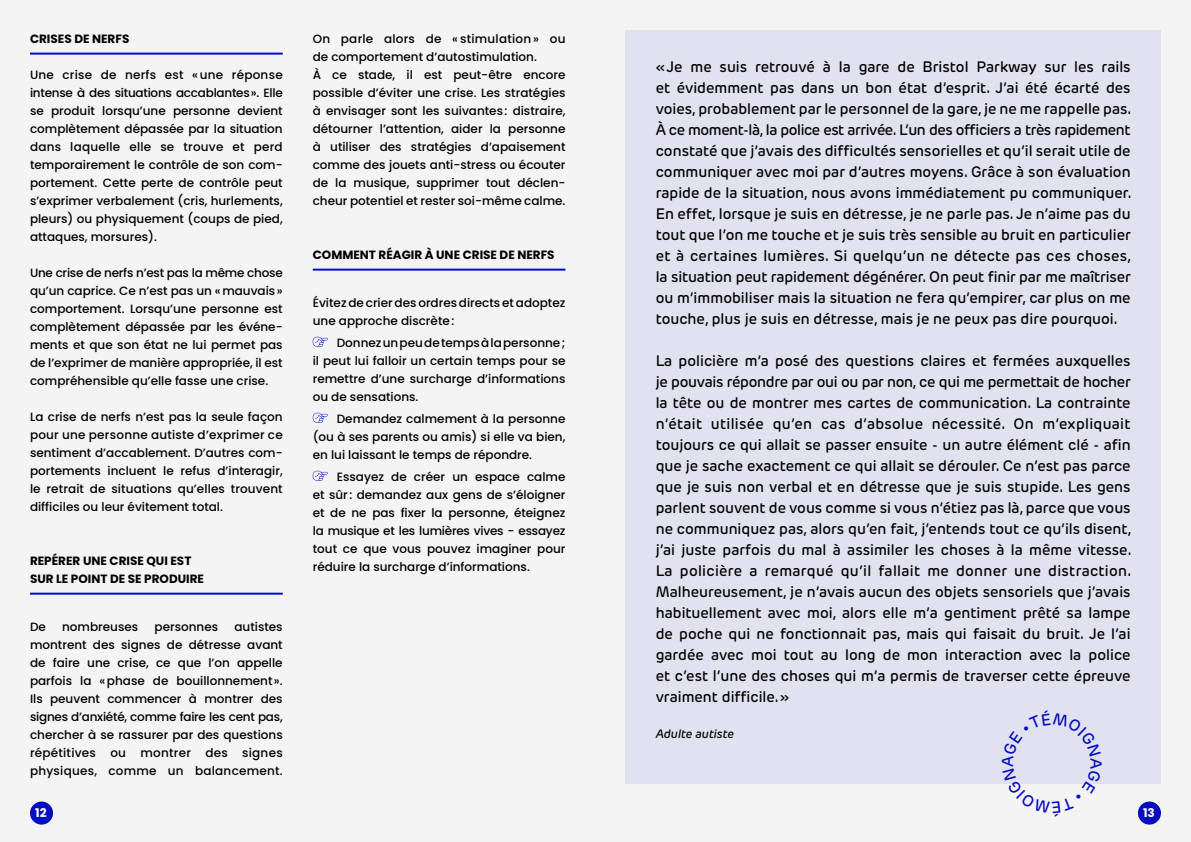
<style>
.page{position:relative;width:1191px;height:842px;background:#f4f4f4}
.page>*{position:absolute;margin:0;border:0;box-sizing:border-box;transform-origin:0 0}
.t1{font:500 15px/21px "New Rubrik Edge";color:#000;text-align:justify}
.t2{font:500 12px/18px "Poppins";color:#000;text-align:justify}
.t3{font:700 12px/18px "Poppins";color:#000}
.t4{font:italic 500 12px "New Rubrik Edge";color:#000}
.t5{font:700 12px "Poppins";color:#fff}
</style>
<div class="page">
<div style="left:30px;top:801px;width:23px;height:24px;background:#040dbf;border-radius:50%"></div>
<div style="left:1137px;top:801px;width:24px;height:24px;background:#040dbf;border-radius:50%"></div>
<hr style="left:313px;top:269px;width:252px;height:2px;background:#040dbf">
<svg style="left:313px;top:337px;width:15px;height:10px"></svg>
<svg style="left:313px;top:413px;width:15px;height:10px"></svg>
<svg style="left:313px;top:471px;width:15px;height:10px"></svg>
<hr style="left:30px;top:53px;width:253px;height:2px;background:#040dbf">
<hr style="left:30px;top:593px;width:253px;height:2px;background:#040dbf">
<div style="left:625px;top:30px;width:536px;height:754px;background:#e1e1ef"></div>
<div style="left:1002px;top:710px;width:99px;height:74px;background:#e1e1ef"></div>
<p class="t3" style="left:30px;top:29px;width:101px">CRISES DE NERFS</p>
<p class="t2" style="left:30px;top:65px;width:254px">Une crise de nerfs est « une réponse intense à des situations accablantes». Elle se produit lorsqu’une personne devient complètement dépassée par la situation dans laquelle elle se trouve et perd temporairement le contrôle de son com&shy;portement. Cette perte de contrôle peut s’exprimer verbalement (cris, hurlements, pleurs) ou physiquement (coups de pied, attaques, morsures).</p>
<p class="t2" style="left:30px;top:263px;width:254px">Une crise de nerfs n’est pas la même chose qu’un caprice. Ce n’est pas un «mauvais» comportement. Lorsqu’une personne est complètement dépassée par les événe&shy;ments et que son état ne lui permet pas de l’exprimer de manière appropriée, il est compréhensible qu’elle fasse une crise.</p>
<p class="t2" style="left:30px;top:407px;width:254px">La crise de nerfs n’est pas la seule façon pour une personne autiste d’exprimer ce sentiment d’accablement. D’autres com&shy;portements incluent le refus d’interagir, le retrait de situations qu’elles trouvent difficiles ou leur évitement total.</p>
<p class="t3" style="left:30px;top:551px;width:176px">REPÉRER UNE CRISE QUI EST<br>SUR LE POINT DE SE PRODUIRE</p>
<p class="t2" style="left:30px;top:617px;width:17px">De</p>
<p class="t2" style="left:62px;top:617px;width:78px">nombreuses</p>
<p class="t2" style="left:155px;top:617px;width:65px">personnes</p>
<p class="t2" style="left:30px;top:617px;width:254px;text-indent:204px">autistes montrent des signes de détresse avant de faire une crise, ce que l’on appelle parfois la «phase de bouillonnement ».<br>Ils peuvent commencer à montrer des signes d’anxiété, comme faire les cent pas, chercher à se rassurer par des questions répétitives ou montrer des signes physiques, comme un balancement.</p>
<p class="t2" style="left:313px;top:29px;width:254px;text-align:left">On parle alors de « stimulation » ou de comportement d’autostimulation.<br>À ce stade, il est peut-être encore possible d’éviter une crise. Les stratégies à envisager sont les suivantes: distraire, détourner l’attention, aider la personne à utiliser des stratégies d’apaisement comme des jouets anti-stress ou écouter de la musique, supprimer tout déclen&shy;cheur potentiel et rester soi-même calme.</p>
<p class="t3" style="left:313px;top:245px;width:243px">COMMENT RÉAGIR À UNE CRISE DE NERFS</p>
<p class="t2" style="left:313px;top:293px;width:254px">Évitez de crier des ordres directs et adoptez une approche discrète:</p>
<p class="t2" style="left:313px;top:333px;width:254px;text-indent:24px">Donnez un peu de temps à la personne; il peut lui falloir un certain temps pour se remettre d’une surcharge d’informations ou de sensations.</p>
<p class="t2" style="left:313px;top:409px;width:254px;text-indent:24px">Demandez calmement à la personne (ou à ses parents ou amis) si elle va bien, en lui laissant le temps de répondre.</p>
<p class="t2" style="left:313px;top:467px;width:254px;text-indent:24px">Essayez de créer un espace calme et sûr: demandez aux gens de s’éloigner et de ne pas fixer la personne, éteignez la musique et les lumières vives - essayez tout ce que vous pouvez imaginer pour réduire la surcharge d’informations.</p>
<p class="t1" style="left:655px;top:56px;width:477px">«Je me suis retrouvé à la gare de Bristol Parkway sur les rails et évidemment pas dans un bon état d’esprit. J’ai été écarté des voies, probablement par le personnel de la gare, je ne me rappelle pas.<br>À ce moment-là, la police est arrivée. L’un des officiers a très rapidement constaté que j’avais des difficultés sensorielles et qu’il serait utile de communiquer avec moi par d’autres moyens. Grâce à son évaluation rapide de la situation, nous avons immédiatement pu communiquer.<br>En effet, lorsque je suis en détresse, je ne parle pas. Je n’aime pas du tout que l’on me touche et je suis très sensible au bruit en particulier et à certaines lumières. Si quelqu’un ne détecte pas ces choses, la situation peut rapidement dégénérer. On peut finir par me maîtriser ou m’immobiliser mais la situation ne fera qu’empirer, car plus on me touche, plus je suis en détresse, mais je ne peux pas dire pourquoi.</p>
<p class="t1" style="left:655px;top:350px;width:477px">La policière m’a posé des questions claires et fermées auxquelles je pouvais répondre par oui ou par non, ce qui me permettait de hocher la tête ou de montrer mes cartes de communication. La contrainte n’était utilisée qu’en cas d’absolue nécessité. On m’expliquait toujours ce qui allait se passer ensuite - un autre élément clé - afin que je sache exactement ce qui allait se dérouler. Ce n’est pas parce que je suis non verbal et en détresse que je suis stupide. Les gens parlent souvent de vous comme si vous n’étiez pas là, parce que vous ne communiquez pas, alors qu’en fait, j’entends tout ce qu’ils disent, j’ai juste parfois du mal à assimiler les choses à la même vitesse.<br>La policière a remarqué qu’il fallait me donner une distraction.<br>Malheureusement, je n’avais aucun des objets sensoriels que j’avais habituellement avec moi, alors elle m’a gentiment prêté sa lampe de poche qui ne fonctionnait pas, mais qui faisait du bruit. Je l’ai gardée avec moi tout au long de mon interaction avec la police et c’est l’une des choses qui m’a permis de traverser cette épreuve vraiment difficile.»</p>
<p class="t4" style="left:655px;top:726px;width:80px">Adulte autiste</p>
<p class="t5" style="left:35px;top:806px;width:13px">12</p>
<p class="t5" style="left:1143px;top:806px;width:13px">13</p>
</div>
